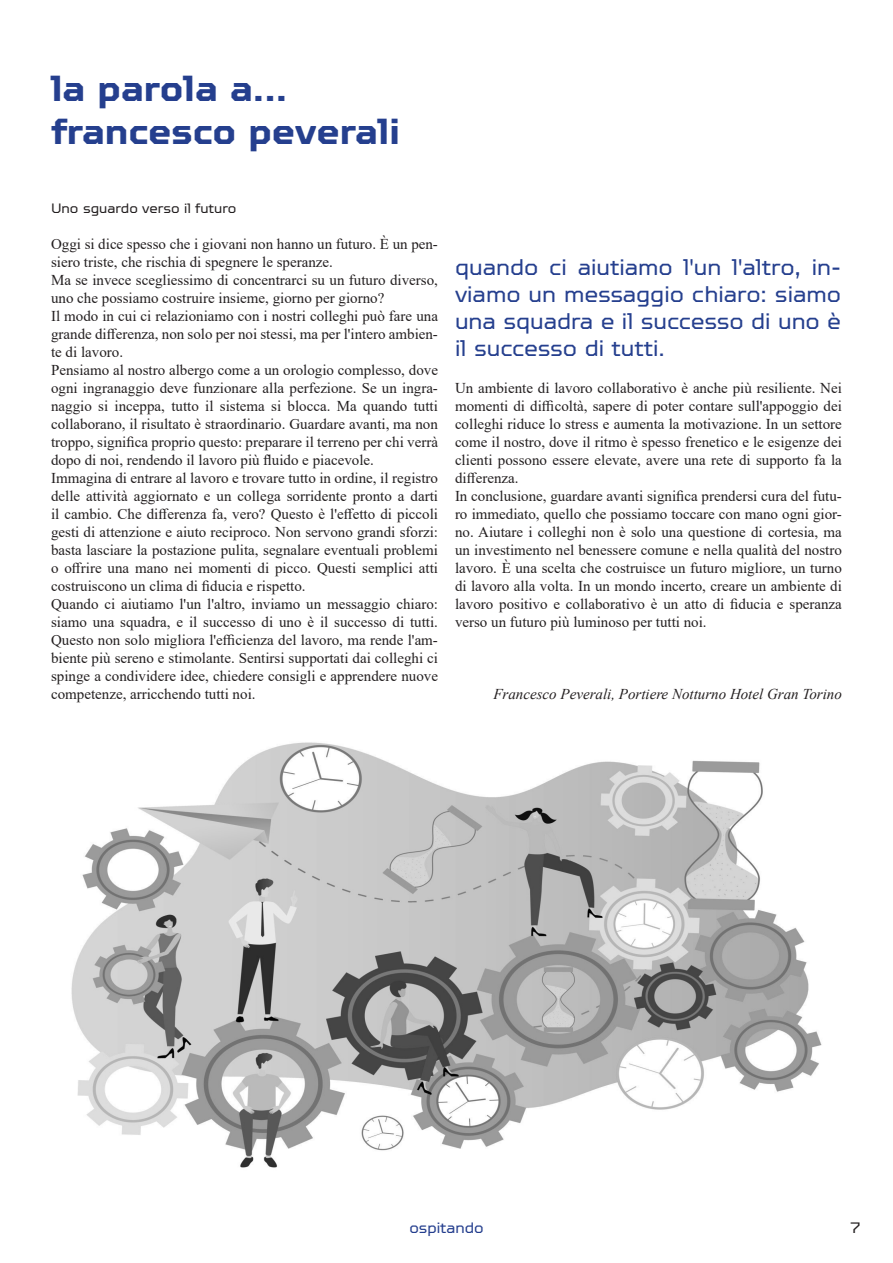
<style>
.page{position:relative;width:893px;height:1263px;background:#fff}
.page>*{position:absolute;margin:0;border:0;box-sizing:border-box;transform-origin:0 0}
.t1{font:700 36px "TT Octosquares Trl";color:#253f8e}
.t2{font:22.5px/27px "TT Octosquares Trl";color:#253f8e;text-align:justify}
.t3{font:15px/18px "Times New Roman";color:#231f20;text-align:justify}
.t4{font:italic 15px "Times New Roman";color:#231f20}
.t5{font:15px "TT Octosquares Trl";color:#253f8e}
.t6{font:15px "TT Octosquares Trl";color:#231f20}
.t7{font:13.5px "TT Octosquares Trl";color:#231f20}
</style>
<div class="page">
<img style="left:71px;top:742px;width:751px;height:426px">
<p class="t1" style="left:51px;top:67px;width:238px">la parola a...</p>
<p class="t1" style="left:51px;top:110px;width:350px">francesco peverali</p>
<p class="t7" style="left:51px;top:200px;width:187px">Uno sguardo verso il futuro</p>
<p class="t3" style="left:51px;top:235px;width:388px">Oggi si dice spesso che i giovani non hanno un futuro. È un pen&shy;siero triste, che rischia di spegnere le speranze.</p>
<p class="t3" style="left:51px;top:271px;width:388px">Ma se invece scegliessimo di concentrarci su un futuro diverso, uno che possiamo costruire insieme, giorno per giorno?</p>
<p class="t3" style="left:51px;top:307px;width:388px">Il modo in cui ci relazioniamo con i nostri colleghi può fare una grande differenza, non solo per noi stessi, ma per l'intero ambien&shy;te di lavoro.</p>
<p class="t3" style="left:51px;top:361px;width:388px">Pensiamo al nostro albergo come a un orologio complesso, dove ogni ingranaggio deve funzionare alla perfezione. Se un ingra&shy;naggio si inceppa, tutto il sistema si blocca. Ma quando tutti collaborano, il risultato è straordinario. Guardare avanti, ma non troppo, significa proprio questo: preparare il terreno per chi verrà dopo di noi, rendendo il lavoro più fluido e piacevole.</p>
<p class="t3" style="left:51px;top:469px;width:388px">Immagina di entrare al lavoro e trovare tutto in ordine, il registro delle attività aggiornato e un collega sorridente pronto a darti il cambio. Che differenza fa, vero? Questo è l'effetto di piccoli gesti di attenzione e aiuto reciproco. Non servono grandi sforzi: basta lasciare la postazione pulita, segnalare eventuali problemi o offrire una mano nei momenti di picco. Questi semplici atti costruiscono un clima di fiducia e rispetto.</p>
<p class="t3" style="left:51px;top:595px;width:388px">Quando ci aiutiamo l'un l'altro, inviamo un messaggio chiaro: siamo una squadra, e il successo di uno è il successo di tutti.<br>Questo non solo migliora l'efficienza del lavoro, ma rende l'am&shy;biente più sereno e stimolante. Sentirsi supportati dai colleghi ci spinge a condividere idee, chiedere consigli e apprendere nuove competenze, arricchendo tutti noi.</p>
<p class="t2" style="left:455px;top:254px;width:388px">quando ci aiutiamo l'un l'altro, in&shy;viamo un messaggio chiaro: siamo una squadra e il successo di uno è il successo di tutti.</p>
<p class="t3" style="left:455px;top:379px;width:388px">Un ambiente di lavoro collaborativo è anche più resiliente. Nei momenti di difficoltà, sapere di poter contare sull'appoggio dei colleghi riduce lo stress e aumenta la motivazione. In un settore come il nostro, dove il ritmo è spesso frenetico e le esigenze dei clienti possono essere elevate, avere una rete di supporto fa la differenza.</p>
<p class="t3" style="left:455px;top:487px;width:388px">In conclusione, guardare avanti significa prendersi cura del futu&shy;ro immediato, quello che possiamo toccare con mano ogni gior&shy;no. Aiutare i colleghi non è solo una questione di cortesia, ma un investimento nel benessere comune e nella qualità del nostro lavoro. È una scelta che costruisce un futuro migliore, un turno di lavoro alla volta. In un mondo incerto, creare un ambiente di lavoro positivo e collaborativo è un atto di fiducia e speranza verso un futuro più luminoso per tutti noi.</p>
<p class="t4" style="left:493px;top:684px;width:350px">Francesco Peverali, Portiere Notturno Hotel Gran Torino</p>
<p class="t5" style="left:409px;top:1219px;width:76px">ospitando</p>
<p class="t6" style="left:850px;top:1219px;width:11px">7</p>
</div>
